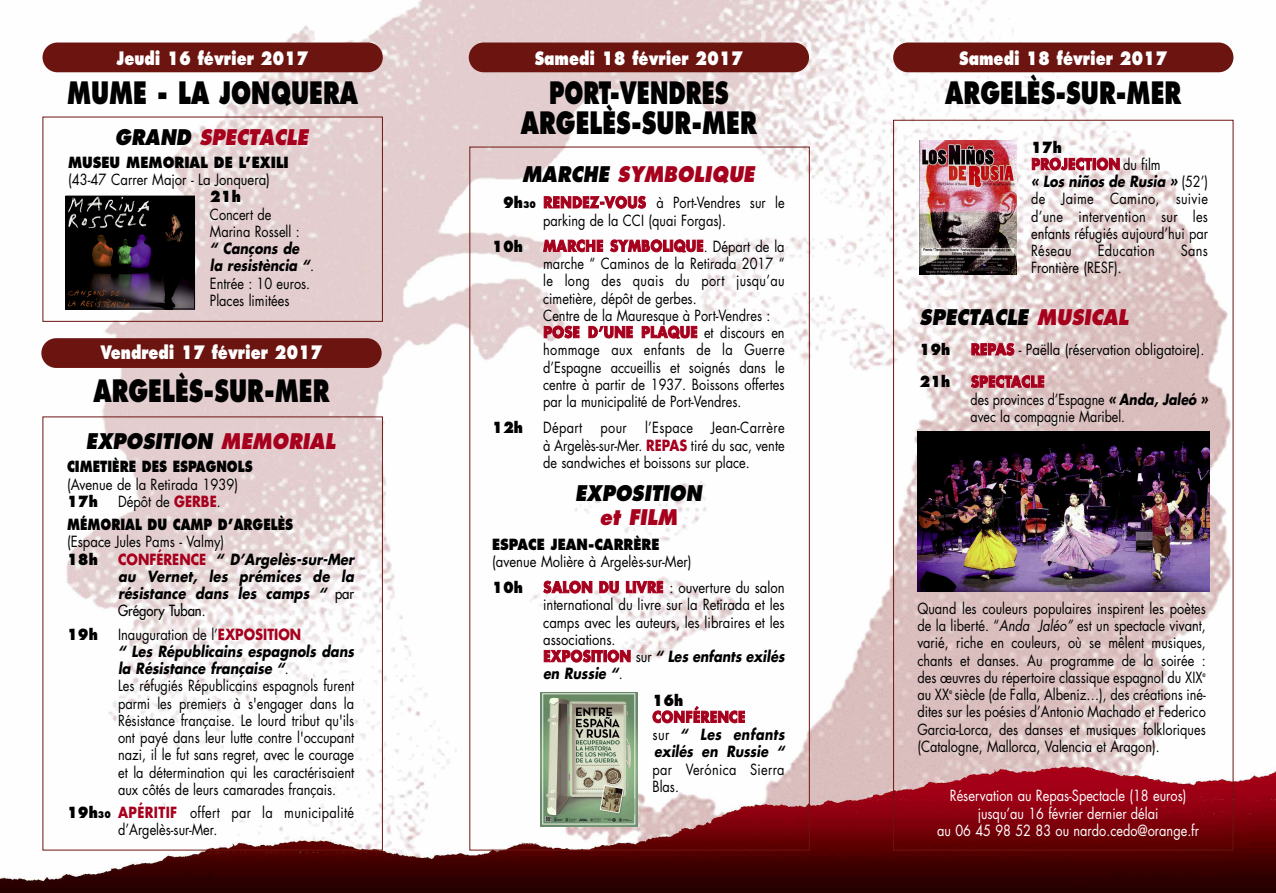
<style>
.page{position:relative;width:1276px;height:893px;background:#fff}
.page>*{position:absolute;margin:0;border:0;box-sizing:border-box;transform-origin:0 0}
.t1{font:800 30px "Futura";color:#000;scale:.74 1}
.t2{font:800 30px/30px "Futura";color:#000;text-align:center;scale:.7 1}
.t3{font:italic 800 21px "Futura";color:#000;scale:.87 1}
.t4{font:italic 800 21px "Futura";color:#a6001d;scale:.87 1}
.t5{font:800 18px "Futura";color:#fff;scale:.8 1}
.t6{font:15px/17.2px "Futura";color:#000;scale:.85 1}
.t7{font:15px/17.2px "Futura";color:#000;scale:.86 1}
.t8{font:15px/17.2px "Futura";color:#000;scale:.87 1}
.t9{font:15px/17.2px "Futura";letter-spacing:.025em;color:#000;scale:.85 1}
.t10{font:15px/17.2px "Futura";color:#fff;text-align:center;scale:.85 1}
.t11{font:italic 700 15px/17.2px "Futura";color:#000;text-align:justify;scale:.87 1}
.t12{font:800 15px "Futura";color:#000;scale:.87 1}
.t13{font:15px/17.2px "Futura";color:#000;scale:.83 1}
.t14{font:800 15px/23.2px "Futura";color:#000;scale:.8 1}
.t15{font:italic 700 15px/17.4px "Futura";color:#000;scale:.85 1}
.s1{color:#000}
.s2{font-weight:700;font-style:italic}
.s3{color:#a6001d}
.s4{font-weight:400}
.s5{font-weight:700;color:#a6001d}
.s6{font-style:normal;color:#a6001d}
.s7{font-weight:400;font-style:normal}
.s8{font-weight:800}
.s9{font-weight:800;font-size:9px}
.s10{color:#fff}
.s11{font-style:italic}
</style>
<div class="page">
<img style="left:0;top:0;width:1276px;height:893px">
<div style="left:43px;top:416px;width:340px;height:434px;border:1px solid #6c1510"></div>
<div style="left:43px;top:117px;width:340px;height:205px;border:1px solid #6c1510"></div>
<div style="left:41px;top:338px;width:341px;height:30px;background:#6c1510;border-radius:15px"></div>
<div style="left:893px;top:43px;width:340px;height:29px;background:#6c1510;border-radius:15px"></div>
<div style="left:43px;top:43px;width:340px;height:29px;background:#6c1510;border-radius:15px"></div>
<div style="left:469px;top:43px;width:340px;height:29px;background:#6c1510;border-radius:15px"></div>
<img style="left:68px;top:198px;width:125px;height:109px">
<div style="left:66px;top:196px;width:129px;height:113px;border:1px solid #000"></div>
<img style="left:541px;top:692px;width:96px;height:135px">
<img style="left:919px;top:140px;width:97px;height:135px">
<img style="left:917px;top:432px;width:292px;height:160px">
<p class="t5" style="left:117px;top:50px;width:241px">Jeudi 16 février 2017</p>
<h1 class="t1" style="left:67px;top:80px;width:395px">MUME - LA JONQUERA</h1>
<h2 class="t4" style="left:115px;top:127px;width:224px"><span class="s1">GRAND</span> SPECTACLE</h2>
<p class="t12" style="left:68px;top:156px;width:255px">MUSEU MEMORIAL DE L’EXILI</p>
<p class="t8" style="left:68px;top:172px;width:234px">(43-47 Carrer Major - La Jonquera)</p>
<p class="t12" style="left:210px;top:190px;width:37px">21h</p>
<p class="t6" style="left:210px;top:207px;width:107px">Concert de<br>Marina Rossell :</p>
<p class="t7" style="left:210px;top:241px;width:123px"><span class="s2">“ Cançons de la resistència “</span>.<br>Entrée : 10 euros.<br>Places limitées</p>
<p class="t5" style="left:101px;top:345px;width:279px">Vendredi 17 février 2017</p>
<h1 class="t1" style="left:93px;top:378px;width:320px">ARGELÈS-SUR-MER</h1>
<h2 class="t3" style="left:86px;top:432px;width:288px">EXPOSITION <span class="s3">MEMORIAL</span></h2>
<p class="t14" style="left:67px;top:456px;width:233px">CIMETIÈRE DES ESPAGNOLS</p>
<p class="t8" style="left:67px;top:477px;width:198px">(Avenue de la Retirada 1939)</p>
<p class="t12" style="left:67px;top:495px;width:37px">17h</p>
<p class="t14" style="left:67px;top:491px;width:284px;text-indent:51px"><span class="s4">Dépôt de</span> <span class="s5">GERBE</span><span class="s4">.<br></span>MÉMORIAL DU CAMP D’ARGELÈS</p>
<p class="t8" style="left:67px;top:534px;width:182px">(Espace Jules Pams - Valmy)</p>
<p class="t12" style="left:67px;top:552px;width:37px">18h</p>
<p class="t11" style="left:118px;top:552px;width:273px"><span class="s6">CONFÉRENCE</span> “ D’Argelès-sur-Mer au Vernet, les prémices de la résistance dans les camps “ <span class="s7">par Grégory Tuban.</span></p>
<p class="t12" style="left:67px;top:627px;width:37px">19h</p>
<p class="t7" style="left:118px;top:627px;width:276px">Inauguration de l’<span class="s5">EXPOSITION<br></span><span class="s2">“ Les Républicains espagnols dans la Résistance française “</span>.<br>Les réfugiés Républicains espagnols furent parmi les premiers à s'engager dans la Résistance française. Le lourd tribut qu'ils ont payé dans leur lutte contre l'occupant nazi, il le fut sans regret, avec le courage et la détermination qui les caractérisaient aux côtés de leurs camarades français.</p>
<p class="t9" style="left:118px;top:805px;width:279px;text-indent:-51px"><span class="s8">19h</span><span class="s9">30</span> <span class="s5">APÉRITIF</span> offert par la municipalité d’Argelès-sur-Mer.</p>
<p class="t5" style="left:535px;top:50px;width:262px">Samedi 18 février 2017</p>
<h1 class="t2" style="left:521px;top:81px;width:339px">PORT-VENDRES<br>ARGELÈS-SUR-MER</h1>
<h2 class="t4" style="left:522px;top:165px;width:269px"><span class="s1">MARCHE</span> SYMBOLIQUE</h2>
<p class="t6" style="left:543px;top:195px;width:286px;text-indent:-40px"><span class="s8">9h</span><span class="s9">30</span> <span class="s5">RENDEZ-VOUS</span> à Port-Vendres sur le parking de la CCI (quai Forgas).</p>
<p class="t12" style="left:492px;top:240px;width:37px">10h</p>
<p class="t6" style="left:543px;top:239px;width:286px"><span class="s5">MARCHE SYMBOLIQUE</span>. Départ de la marche “ Caminos de la Retirada 2017 “ le long des quais du port jusqu’au cimetière, dépôt de gerbes.<br>Centre de la Mauresque à Port-Vendres :<br><span class="s5">POSE D’UNE PLAQUE</span> et discours en hommage aux enfants de la Guerre d’Espagne accueillis et soignés dans le centre à partir de 1937. Boissons offertes par la municipalité de Port-Vendres.</p>
<p class="t12" style="left:492px;top:421px;width:37px">12h</p>
<p class="t6" style="left:543px;top:420px;width:286px;text-align:justify">Départ pour l’Espace Jean-Carrère à Argelès-sur-Mer. <span class="s5">REPAS</span> tiré du sac, vente de sandwiches et boissons sur place.</p>
<h2 class="t3" style="left:575px;top:484px;width:147px">EXPOSITION</h2>
<h2 class="t4" style="left:599px;top:508px;width:91px">et FILM</h2>
<p class="t12" style="left:492px;top:537px;width:194px">ESPACE JEAN-CARRÈRE</p>
<p class="t8" style="left:492px;top:554px;width:231px">(avenue Molière à Argelès-sur-Mer)</p>
<p class="t12" style="left:492px;top:581px;width:37px">10h</p>
<p class="t8" style="left:543px;top:580px;width:279px"><span class="s5">SALON DU LIVRE</span> : ouverture du salon international du livre sur la Retirada et les camps avec les auteurs, les libraires et les associations.<br><span class="s5">EXPOSITION</span> sur <span class="s2">“ Les enfants exilés en Russie “</span>.</p>
<p class="t12" style="left:652px;top:693px;width:37px">16h</p>
<p class="t15" style="left:652px;top:709px;width:157px"><span class="s6">CONFÉRENCE<br></span><span class="s7">sur</span> “ Les enfants exilés en Russie “</p>
<p class="t9" style="left:652px;top:762px;width:157px">par Verónica Sierra<br>Blas.</p>
<p class="t5" style="left:959px;top:50px;width:262px">Samedi 18 février 2017</p>
<h1 class="t1" style="left:945px;top:80px;width:320px">ARGELÈS-SUR-MER</h1>
<p class="t9" style="left:1031px;top:140px;width:210px"><span class="s8">17h<br></span><span class="s5">PROJECTION</span><span class="s10">-</span>du film<br><span class="s2">« Los niños de Rusia »</span> (52’) de Jaime Camino, suivie d’une intervention sur les enfants réfugiés aujourd’hui par<br>Réseau</p>
<p class="t9" style="left:1097px;top:243px;width:68px">Education</p>
<p class="t6" style="left:1180px;top:243px;width:34px">Sans</p>
<p class="t6" style="left:1031px;top:260px;width:108px">Frontière (RESF).</p>
<h2 class="t3" style="left:919px;top:308px;width:242px">SPECTACLE <span class="s3">MUSICAL</span></h2>
<p class="t12" style="left:919px;top:343px;width:37px">19h</p>
<p class="t8" style="left:971px;top:342px;width:270px"><span class="s5">REPAS</span> - Paëlla (réservation obligatoire).</p>
<p class="t12" style="left:919px;top:375px;width:37px">21h</p>
<p class="t13" style="left:970px;top:374px;width:288px"><span class="s5">SPECTACLE<br></span>des provinces d’Espagne <span class="s2">« Anda, Jaleó » </span>avec la compagnie Maribel.</p>
<p class="t6" style="left:917px;top:601px;width:341px;text-align:justify">Quand les couleurs populaires inspirent les poètes de la liberté. “<span class="s11">Anda Jaléo”</span> est un spectacle vivant, varié, riche en couleurs, où se mêlent musiques, chants et danses. Au programme de la soirée : des œuvres du répertoire classique espagnol du XIX<sup>e </sup>au XX<sup>e</sup> siècle (de Falla, Albeniz…), des créations iné&shy;dites sur les poésies d’Antonio Machado et Federico Garcia-Lorca, des danses et musiques folkloriques (Catalogne, Mallorca, Valencia et Aragon).</p>
<p class="t10" style="left:937px;top:788px;width:310px">Réservation au Repas-Spectacle (18 euros) jusqu’au 16 février dernier délai<br>au 06 45 98 52 83 ou nardo.cedo@orange.fr</p>
</div>
